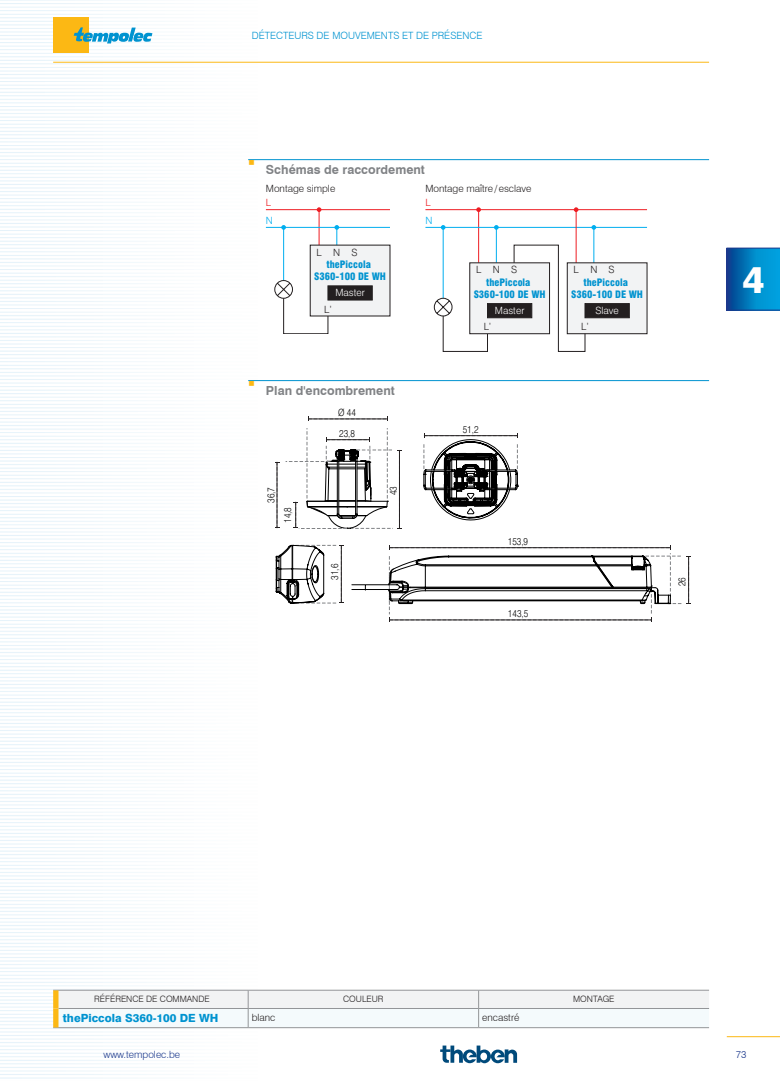
<style>
.page{position:relative;width:780px;height:1081px;background:#fff}
.page>*{position:absolute;margin:0;border:0;box-sizing:border-box;transform-origin:0 0}
.num_chap{font:800 37.5px "Swiss 721 BT";color:#fff}
.t1{font:700 12.5px "Swiss 721 BT";color:#808285}
.ref{font:800 11.25px "Swiss 721 BT";color:#0093d0}
.t2{font:900 condensed 10px "Swiss 721 BT";color:#0093d0}
.tableau{font:300 10px "Swiss 721 BT";color:#231f20}
.t3{font:300 10px "Swiss 721 BT";color:#000;scale:.85 1}
.ref-2{font:300 10px "Swiss 721 BT";color:#0093d0}
.t4{font:300 10px "Swiss 721 BT";color:#1b388c}
.t5{font:300 10px "Swiss 721 BT";color:#fff}
.t6{font:300 10px/17.8px "Swiss 721 BT";color:#ee1d23}
.tableau_titre{font:300 8.75px "Swiss 721 BT";color:#231f20}
.s1{color:#00aeef}
</style>
<div class="page">
<img style="left:0;top:0;width:780px;height:1079px">
<div style="left:53px;top:18px;width:36px;height:35px;background:#fcb814"></div>
<svg style="left:74px;top:27px;width:78px;height:16px"></svg>
<svg style="left:440px;top:1045px;width:77px;height:18px"></svg>
<hr style="left:726px;top:1036px;width:54px;height:1px;background:#fcb814">
<hr style="left:53px;top:62px;width:656px;height:1px;background:#fcb814">
<svg style="left:726px;top:248px;width:54px;height:62px;background:#027bbe"></svg>
<hr style="left:248px;top:159px;width:461px;height:1px;background:#0093d0">
<hr style="left:248px;top:380px;width:461px;height:1px;background:#0093d0">
<hr style="left:283px;top:227px;width:1px;height:71px;background:#00aeef">
<svg style="left:281px;top:225px;width:5px;height:5px"></svg>
<hr style="left:336px;top:227px;width:1px;height:36px;background:#00aeef">
<svg style="left:334px;top:225px;width:5px;height:5px"></svg>
<hr style="left:319px;top:210px;width:1px;height:53px;background:#ee1d23">
<svg style="left:317px;top:207px;width:4px;height:5px"></svg>
<div style="left:310px;top:245px;width:80px;height:71px;background:#f2f3f4"></div>
<svg style="left:274px;top:280px;width:54px;height:54px"></svg>
<hr style="left:266px;top:227px;width:124px;height:1px;background:#00aeef">
<hr style="left:266px;top:209px;width:124px;height:1px;background:#ee1d23">
<div style="left:328px;top:286px;width:44px;height:14px;background:#231f20"></div>
<hr style="left:443px;top:227px;width:1px;height:71px;background:#00aeef">
<svg style="left:441px;top:225px;width:4px;height:5px"></svg>
<hr style="left:496px;top:227px;width:1px;height:36px;background:#00aeef">
<svg style="left:494px;top:225px;width:4px;height:5px"></svg>
<hr style="left:478px;top:210px;width:1px;height:53px;background:#ee1d23">
<svg style="left:476px;top:207px;width:5px;height:5px"></svg>
<div style="left:469px;top:263px;width:80px;height:71px;background:#f2f3f4;border:1px solid #231f20"></div>
<svg style="left:434px;top:298px;width:53px;height:53px"></svg>
<hr style="left:425px;top:227px;width:222px;height:1px;background:#00aeef">
<hr style="left:425px;top:209px;width:222px;height:1px;background:#ee1d23">
<div style="left:487px;top:303px;width:45px;height:15px;background:#231f20;border:1px solid #231f20"></div>
<hr style="left:593px;top:227px;width:1px;height:36px;background:#00aeef">
<svg style="left:591px;top:225px;width:5px;height:5px"></svg>
<hr style="left:575px;top:210px;width:1px;height:53px;background:#ee1d23">
<svg style="left:573px;top:207px;width:5px;height:5px"></svg>
<div style="left:567px;top:263px;width:80px;height:71px;background:#f2f3f4"></div>
<div style="left:567px;top:263px;width:80px;height:71px;border:1px solid #231f20"></div>
<div style="left:585px;top:303px;width:44px;height:15px;background:#231f20;border:1px solid #231f20"></div>
<svg style="left:514px;top:245px;width:71px;height:106px"></svg>
<svg style="left:275px;top:544px;width:415px;height:78px"></svg>
<svg style="left:308px;top:417px;width:79px;height:4px"></svg>
<svg style="left:275px;top:462px;width:4px;height:67px"></svg>
<svg style="left:285px;top:428px;width:233px;height:103px"></svg>
<hr style="left:53px;top:1027px;width:195px;height:1px;background:#939598">
<hr style="left:248px;top:1027px;width:230px;height:1px;background:#939598">
<hr style="left:478px;top:1027px;width:231px;height:1px;background:#939598">
<div style="left:58px;top:990px;width:651px;height:37px;background:#f2f3f4"></div>
<div style="left:53px;top:990px;width:5px;height:18px;background:#fcb814"></div>
<div style="left:53px;top:1008px;width:5px;height:19px;background:#fcb814"></div>
<svg style="left:249px;top:160px;width:5px;height:5px"></svg>
<svg style="left:249px;top:380px;width:5px;height:5px"></svg>
<p class="ref-2" style="left:252px;top:30px;width:232px">DÉTECTEURS DE MOUVEMENTS ET DE PRÉSENCE</p>
<p class="t1" style="left:266px;top:161px;width:160px">Schémas de raccordement</p>
<p class="tableau" style="left:266px;top:183px;width:71px">Montage simple</p>
<p class="tableau" style="left:425px;top:183px;width:107px">Montage maître/esclave</p>
<p class="t6" style="left:266px;top:194px;width:9px">L<br><span class="s1">N</span></p>
<p class="tableau" style="left:316px;top:246px;width:43px">LNS</p>
<p class="t2" style="left:326px;top:258px;width:46px">thePiccola</p>
<p class="t2" style="left:314px;top:270px;width:73px">S360-100 DE WH</p>
<p class="tableau" style="left:324px;top:303px;width:9px">L’</p>
<p class="t6" style="left:425px;top:194px;width:9px">L<br><span class="s1">N</span></p>
<p class="tableau" style="left:476px;top:264px;width:43px">LNS</p>
<p class="t2" style="left:486px;top:276px;width:46px">thePiccola</p>
<p class="t2" style="left:473px;top:288px;width:73px">S360-100 DE WH</p>
<p class="tableau" style="left:483px;top:321px;width:9px">L’</p>
<p class="t5" style="left:335px;top:287px;width:31px">Master</p>
<p class="t5" style="left:495px;top:304px;width:31px">Master</p>
<p class="t1" style="left:266px;top:382px;width:130px">Plan d'encombrement</p>
<p class="t3" style="left:265px;top:503px;width:20px;rotate:-90deg">36,7</p>
<p class="t3" style="left:281px;top:523px;width:20px;rotate:-90deg">14,8</p>
<p class="t3" style="left:338px;top:407px;width:22px">Ø 44</p>
<p class="t3" style="left:339px;top:427px;width:20px">23,8</p>
<p class="t3" style="left:328px;top:580px;width:20px;rotate:-90deg">31,6</p>
<p class="t3" style="left:387px;top:495px;width:12px;rotate:-90deg">43</p>
<p class="t3" style="left:462px;top:423px;width:20px">51,2</p>
<p class="t3" style="left:508px;top:535px;width:25px">153,9</p>
<p class="t3" style="left:508px;top:608px;width:25px">143,5</p>
<p class="tableau" style="left:573px;top:264px;width:43px">LNS</p>
<p class="t2" style="left:583px;top:276px;width:46px">thePiccola</p>
<p class="t2" style="left:571px;top:288px;width:73px">S360-100 DE WH</p>
<p class="tableau" style="left:581px;top:321px;width:9px">L’</p>
<p class="t5" style="left:595px;top:304px;width:25px">Slave</p>
<p class="t3" style="left:675px;top:586px;width:12px;rotate:-90deg">26</p>
<p class="num_chap" style="left:742px;top:257px;width:24px">4</p>
<p class="tableau_titre" style="left:94px;top:993px;width:117px">RÉFÉRENCE DE COMMANDE</p>
<p class="tableau_titre" style="left:343px;top:993px;width:42px">COULEUR</p>
<p class="tableau_titre" style="left:573px;top:993px;width:43px">MONTAGE</p>
<p class="ref" style="left:63px;top:1011px;width:157px">thePiccola S360-100 DE WH</p>
<p class="tableau" style="left:252px;top:1012px;width:25px">blanc</p>
<p class="tableau" style="left:482px;top:1012px;width:39px">encastré</p>
<p class="t4" style="left:103px;top:1048px;width:78px">www.tempolec.be</p>
<p class="t4" style="left:735px;top:1048px;width:12px">73</p>
</div>
